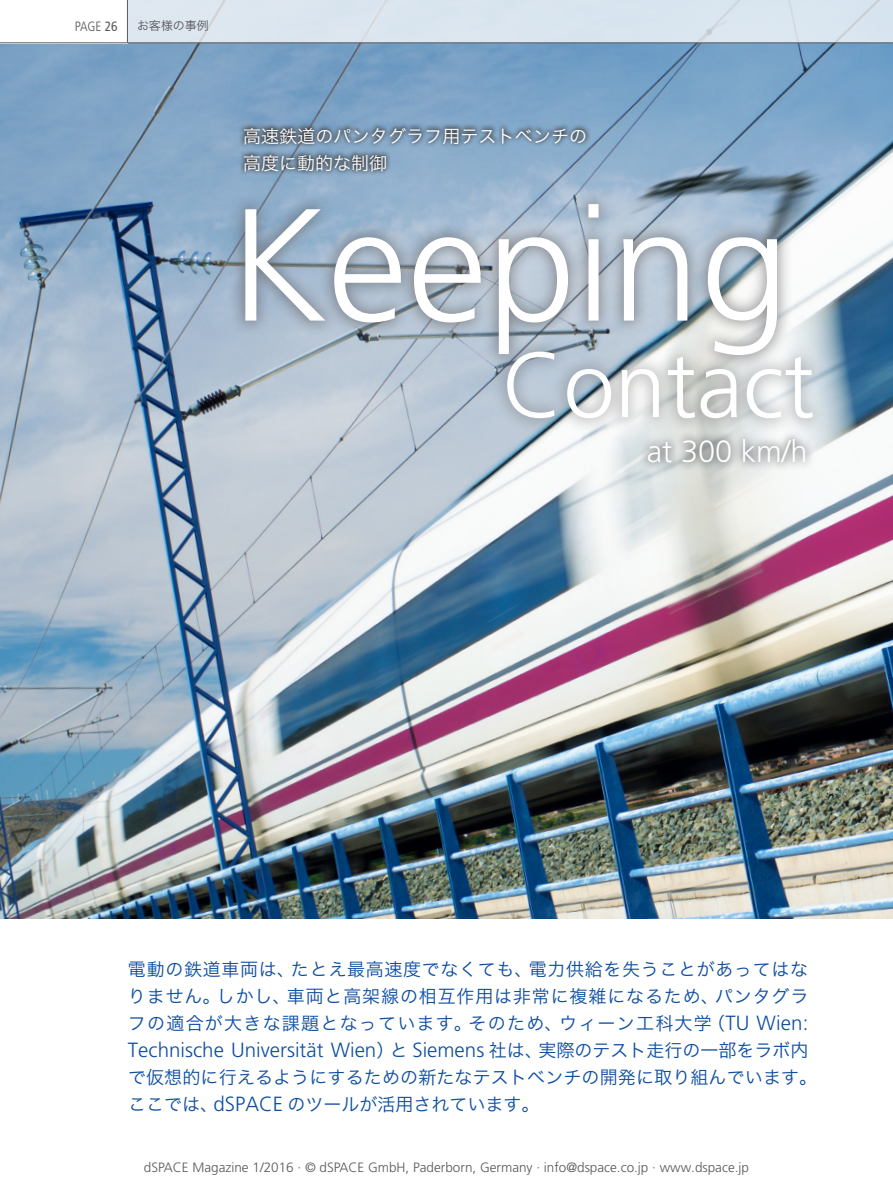
<style>
.page{position:relative;width:893px;height:1188px;background:#fff}
.page>*{position:absolute;margin:0;border:0;box-sizing:border-box;transform-origin:0 0}
.t1{font:300 159.45px "Frutiger LT Pro";color:#fff}
.t2{font:300 92.25px "Frutiger LT Pro";color:#fff}
.t3{font:300 30.75px "Frutiger LT Pro";color:#fff}
.HL_14_18_light_c100m{font:300 20.55px "Frutiger LT Pro";color:#0d4da1}
.HL_14_18_light_c100m-2{font:18px/27px "Hira Kaku Pro W3";letter-spacing:.01em;color:#0d4da1;text-align:justify}
.J_Title_white{font:18px/27px "Hira Kaku Pro W3";letter-spacing:.005em;color:#fff}
.t4{font:300 13.5px "Frutiger LT Pro";color:#57585a}
.t5{font:300 condensed 13.5px "Frutiger LT Pro";color:#57585a}
.J_Heder_Left{font:12px "Hira Kaku Pro W3";letter-spacing:-.015em;color:#57585a}
.s1{font-weight:400}
.s2{font-family:"Frutiger LT Pro";font-weight:300;font-size:20.55px}
.s3{font-family:"Hira Kaku Pro W3";font-weight:400;font-size:18px}
</style>
<div class="page">
<img style="left:0;top:44px;width:893px;height:874px">
<div style="left:127px;top:0;width:766px;height:43px;background:#dae5ef"></div>
<hr style="left:0;top:43px;width:893px;height:1px;background:#57585a">
<hr style="left:127px;top:0;width:1px;height:43px;background:#57585a">
<div style="left:639px;top:430px;width:175px;height:42px;background:#57585a;opacity:.9"></div>
<div style="left:491px;top:336px;width:337px;height:99px;background:#616164;opacity:.44"></div>
<div style="left:229px;top:188px;width:564px;height:183px;background:#616164;opacity:.64"></div>
<svg style="left:238px;top:122px;width:353px;height:54px;background:#7994ad"></svg>
<p class="t5" style="left:75px;top:18px;width:44px">PAGE <span class="s1">26</span></p>
<p class="J_Heder_Left" style="left:137px;top:15px;width:73px">お客様の事例</p>
<p class="J_Title_white" style="left:243px;top:121px;width:346px">高速鉄道のパンタグラフ用テストベンチの高度に動的な制御</p>
<p class="t1" style="left:230px;top:173px;width:560px">Keeping</p>
<p class="t2" style="left:502px;top:332px;width:314px">Contact</p>
<p class="t3" style="left:647px;top:433px;width:162px">at 300 km/h</p>
<p class="HL_14_18_light_c100m-2" style="left:128px;top:954px;width:682px">電動の鉄道車両は、たとえ最高速度でなくても、電力供給を失うことがあってはなりません。しかし、車両と高架線の相互作用は非常に複雑になるため、パンタグラフの適合が大きな課題となっています。そのため、ウィーン工科大学（<span class="s2">TU Wien:</span></p>
<p class="HL_14_18_light_c100m" style="left:128px;top:1038px;width:682px">Technische Universität Wien<span class="s3">）と</span> Siemens <span class="s3">社は、実際のテスト走行の一部をラボ内</span></p>
<p class="HL_14_18_light_c100m-2" style="left:128px;top:1062px;width:691px">で仮想的に行えるようにするための新たなテストベンチの開発に取り組んでいます。ここでは、<span class="s2">dSPACE</span> のツールが活用されています。</p>
<p class="t4" style="left:144px;top:1159px;width:607px">dSPACE Magazine 1/2016 · © dSPACE GmbH, Paderborn, Germany · info@dspace.co.jp · www.dspace.jp</p>
</div>
